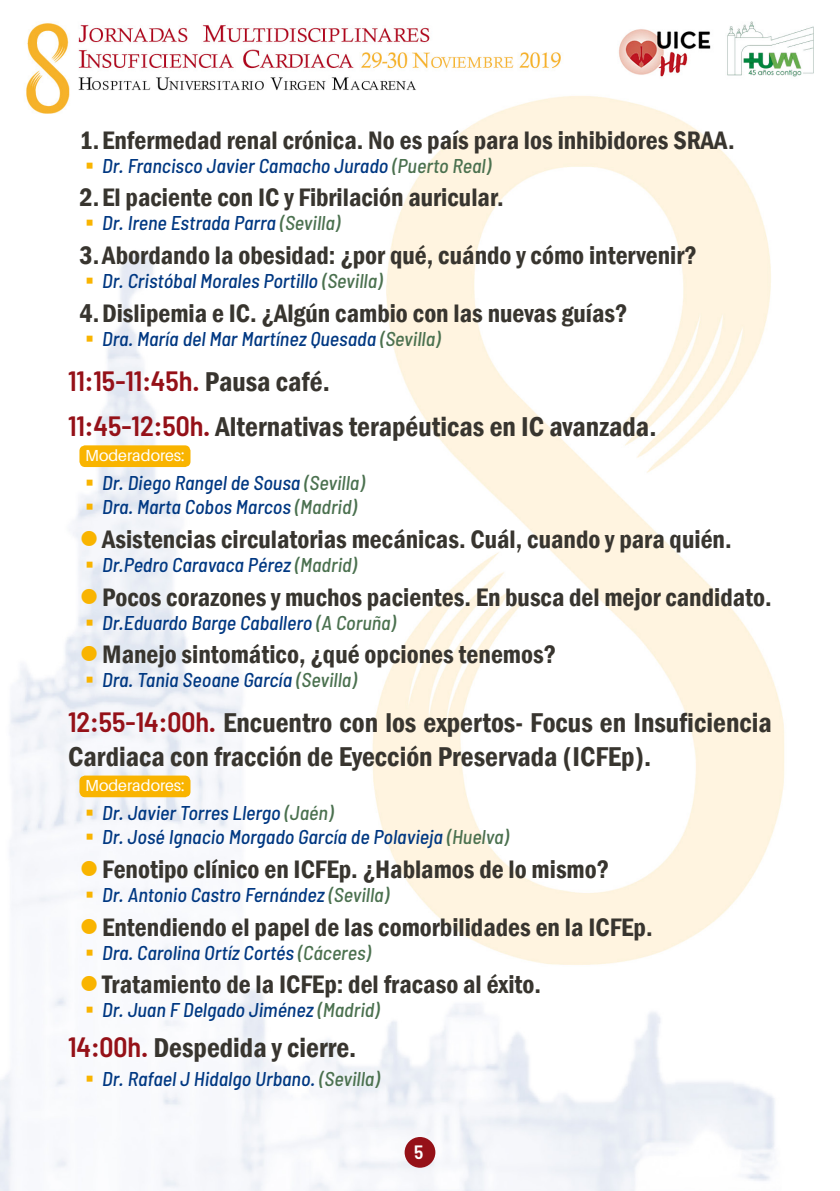
<style>
.page{position:relative;width:840px;height:1191px;background:#fff}
.page>*{position:absolute;margin:0;border:0;box-sizing:border-box;transform-origin:0 0}
.t1{font:600 condensed 28px/33.6px "Franklin Gothic";color:#38352f}
.t2{font:600 semi-condensed 28px "Barlow";color:#951118}
.t3{font:600 condensed 26px "Franklin Gothic";color:#38352f}
.t4{font:italic 500 semi-condensed 20px/24px "Barlow";color:#003882}
.t5{font:600 semi-condensed 19.4px "Barlow";color:#fff}
.t6{font:16px "Aileron";color:#fff}
.s1{color:#4b714f}
.s2{font-family:"Franklin Gothic";font-stretch:condensed;color:#38352f}
.s3{font-family:"Barlow";font-stretch:semi-condensed;color:#951118}
</style>
<div class="page">
<img style="left:0;top:21px;width:814px;height:1170px">
<div style="left:404px;top:1137px;width:31px;height:30px;background:#951118;border-radius:50%"></div>
<div style="left:79px;top:445px;width:111px;height:22px;background:#f9b400;border-radius:6px"></div>
<div style="left:79px;top:775px;width:111px;height:22px;background:#f9b400;border-radius:6px"></div>
<svg style="left:87px;top:162px;width:6px;height:6px"></svg>
<svg style="left:87px;top:220px;width:6px;height:6px"></svg>
<svg style="left:87px;top:278px;width:6px;height:6px"></svg>
<svg style="left:87px;top:335px;width:6px;height:6px"></svg>
<svg style="left:87px;top:480px;width:6px;height:6px"></svg>
<svg style="left:87px;top:504px;width:5px;height:6px"></svg>
<svg style="left:82px;top:531px;width:15px;height:15px"></svg>
<svg style="left:87px;top:561px;width:6px;height:6px"></svg>
<svg style="left:82px;top:588px;width:15px;height:15px"></svg>
<svg style="left:87px;top:619px;width:6px;height:6px"></svg>
<svg style="left:82px;top:646px;width:15px;height:15px"></svg>
<svg style="left:87px;top:677px;width:6px;height:6px"></svg>
<svg style="left:87px;top:810px;width:6px;height:6px"></svg>
<svg style="left:87px;top:834px;width:5px;height:6px"></svg>
<svg style="left:82px;top:861px;width:15px;height:15px"></svg>
<svg style="left:87px;top:892px;width:6px;height:5px"></svg>
<svg style="left:82px;top:918px;width:15px;height:16px"></svg>
<svg style="left:87px;top:949px;width:6px;height:6px"></svg>
<svg style="left:82px;top:976px;width:15px;height:15px"></svg>
<svg style="left:87px;top:1007px;width:6px;height:6px"></svg>
<svg style="left:87px;top:1076px;width:6px;height:6px"></svg>
<h2 class="t3" style="left:79px;top:123px;width:656px">1.Enfermedad renal crónica. No es país para los inhibidores SRAA.</h2>
<p class="t4" style="left:102px;top:153px;width:390px">Dr. Francisco Javier Camacho Jurado <span class="s1">(Puerto Real)</span></p>
<h2 class="t3" style="left:79px;top:180px;width:425px">2.El paciente con IC y Fibrilación auricular.</h2>
<p class="t4" style="left:102px;top:211px;width:239px">Dr. Irene Estrada Parra <span class="s1">(Sevilla)</span></p>
<h2 class="t3" style="left:79px;top:238px;width:618px">3.Abordando la obesidad: ¿por qué, cuándo y cómo intervenir?</h2>
<p class="t4" style="left:102px;top:268px;width:282px">Dr. Cristóbal Morales Portillo <span class="s1">(Sevilla)</span></p>
<h2 class="t3" style="left:79px;top:296px;width:549px">4.Dislipemia e IC. ¿Algún cambio con las nuevas guías?</h2>
<p class="t4" style="left:102px;top:326px;width:340px">Dra. María del Mar Martínez Quesada <span class="s1">(Sevilla)</span></p>
<h1 class="t2" style="left:68px;top:363px;width:263px">11:15-11:45h. <span class="s2">Pausa café.</span></h1>
<h1 class="t1" style="left:68px;top:409px;width:589px"><span class="s3">11:45-12:50h.</span> Alternativas terapéuticas en IC avanzada.</h1>
<p class="t6" style="left:85px;top:446px;width:101px">Moderadores:</p>
<p class="t4" style="left:102px;top:470px;width:264px">Dr. Diego Rangel de Sousa <span class="s1">(Sevilla)<br></span>Dra. Marta Cobos Marcos <span class="s1">(Madrid)</span></p>
<h2 class="t3" style="left:102px;top:522px;width:630px">Asistencias circulatorias mecánicas. Cuál, cuando y para quién.</h2>
<p class="t4" style="left:102px;top:552px;width:256px">Dr.Pedro Caravaca Pérez <span class="s1">(Madrid)</span></p>
<h2 class="t3" style="left:102px;top:579px;width:670px">Pocos corazones y muchos pacientes. En busca del mejor candidato.</h2>
<p class="t4" style="left:102px;top:610px;width:295px">Dr.Eduardo Barge Caballero <span class="s1">(A Coruña)</span></p>
<h2 class="t3" style="left:102px;top:637px;width:455px">Manejo sintomático, ¿qué opciones tenemos?</h2>
<p class="t4" style="left:102px;top:667px;width:256px">Dra. Tania Seoane García <span class="s1">(Sevilla)</span></p>
<h1 class="t1" style="left:68px;top:705px;width:704px"><span class="s3">12:55-14:00h.</span> Encuentro con los expertos- Focus en Insuficiencia<br>Cardiaca con fracción de Eyección Preservada (ICFEp).</h1>
<p class="t6" style="left:85px;top:776px;width:101px">Moderadores:</p>
<p class="t4" style="left:102px;top:800px;width:408px">Dr. Javier Torres Llergo <span class="s1">(Jaén)<br></span>Dr. José Ignacio Morgado García de Polavieja <span class="s1">(Huelva)</span></p>
<h2 class="t3" style="left:102px;top:852px;width:508px">Fenotipo clínico en ICFEp. ¿Hablamos de lo mismo?</h2>
<p class="t4" style="left:102px;top:882px;width:288px">Dr. Antonio Castro Fernández <span class="s1">(Sevilla)</span></p>
<h2 class="t3" style="left:102px;top:909px;width:551px">Entendiendo el papel de las comorbilidades en la ICFEp.</h2>
<p class="t4" style="left:102px;top:940px;width:270px">Dra. Carolina Ortíz Cortés <span class="s1">(Cáceres)</span></p>
<h2 class="t3" style="left:102px;top:967px;width:440px">Tratamiento de la ICFEp: del fracaso al éxito.</h2>
<p class="t4" style="left:102px;top:997px;width:279px">Dr. Juan F Delgado Jiménez <span class="s1">(Madrid)</span></p>
<h1 class="t1" style="left:68px;top:1030px;width:290px"><span class="s3">14:00h.</span> Despedida y cierre.</h1>
<p class="t4" style="left:102px;top:1066px;width:279px">Dr. Rafael J Hidalgo Urbano. <span class="s1">(Sevilla)</span></p>
<p class="t5" style="left:414px;top:1139px;width:11px">5</p>
</div>
